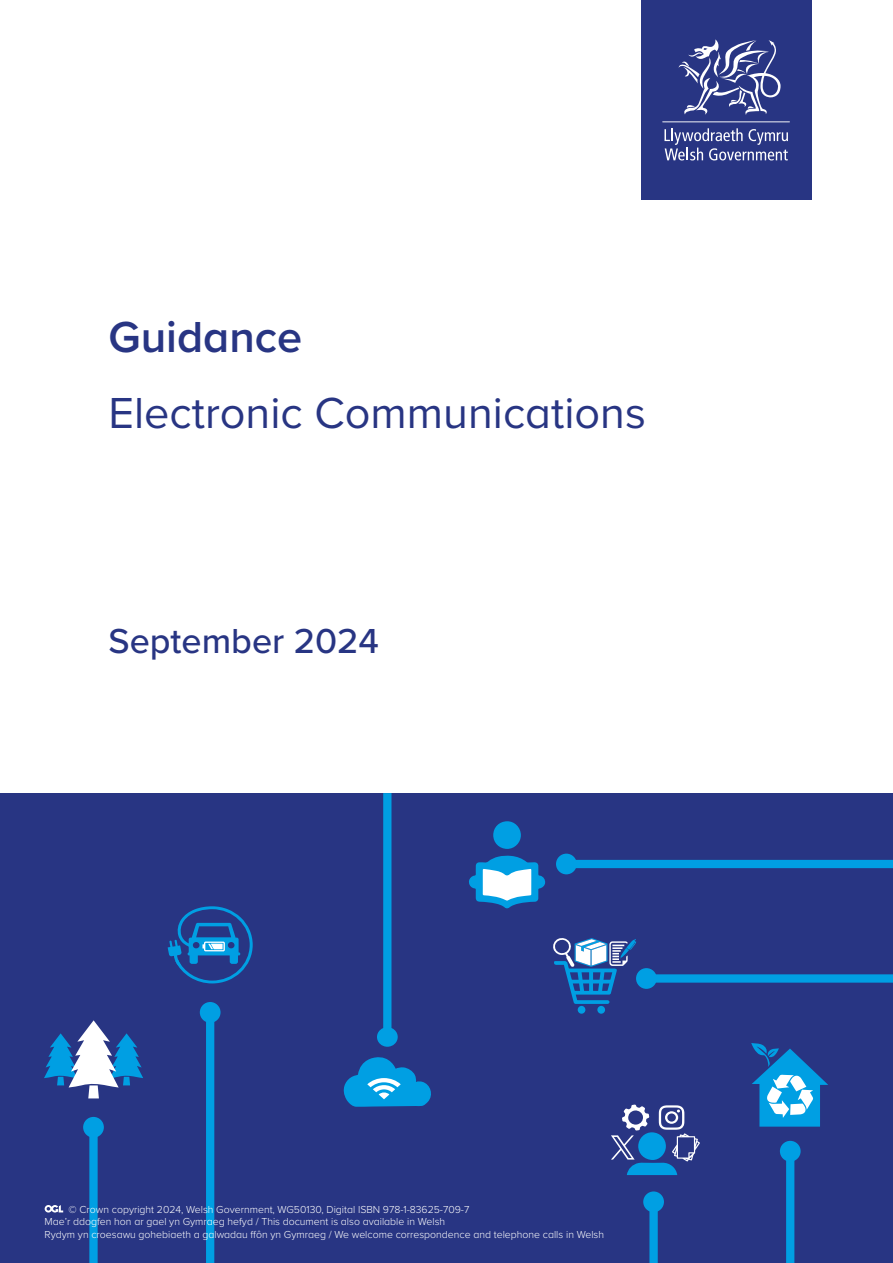
<style>
.page{position:relative;width:893px;height:1263px;background:#fff}
.page>*{position:absolute;margin:0;border:0;box-sizing:border-box;transform-origin:0 0}
.Cover_title_heading{font:45px "Proxima Nova";color:#283583}
.Cover_title_heading-2{font:600 45px "Proxima Nova";color:#283583}
.sub_heading{font:500 36px "Proxima Nova";color:#283583}
.t1{font:300 10.5px/12.6px "Proxima Nova";color:#fff}
</style>
<div class="page">
<div style="left:641px;top:0;width:170px;height:200px;background:#283583"></div>
<svg style="left:679px;top:39px;width:101px;height:76px"></svg>
<svg style="left:664px;top:128px;width:124px;height:32px"></svg>
<hr style="left:662px;top:121px;width:128px;height:1px;background:#fff">
<div style="left:0;top:793px;width:893px;height:470px;background:#283583"></div>
<svg style="left:344px;top:1057px;width:87px;height:50px"></svg>
<div style="left:383px;top:793px;width:8px;height:244px;background:#009fe3"></div>
<div style="left:377px;top:1027px;width:21px;height:20px;background:#009fe3;border-radius:50%"></div>
<div style="left:646px;top:974px;width:247px;height:9px;background:#009fe3"></div>
<div style="left:636px;top:968px;width:21px;height:21px;background:#009fe3;border-radius:50%"></div>
<div style="left:578px;top:1006px;width:7px;height:8px;background:#009fe3;border-radius:50%"></div>
<div style="left:597px;top:1006px;width:8px;height:8px;background:#009fe3;border-radius:50%"></div>
<svg style="left:553px;top:938px;width:83px;height:66px"></svg>
<div style="left:786px;top:1151px;width:8px;height:112px;background:#009fe3"></div>
<div style="left:780px;top:1141px;width:21px;height:20px;background:#009fe3;border-radius:50%"></div>
<svg style="left:751px;top:1043px;width:77px;height:84px"></svg>
<div style="left:89px;top:1127px;width:9px;height:136px;background:#009fe3"></div>
<div style="left:83px;top:1117px;width:21px;height:20px;background:#009fe3;border-radius:50%"></div>
<svg style="left:44px;top:1020px;width:99px;height:78px"></svg>
<div style="left:206px;top:1012px;width:8px;height:251px;background:#009fe3"></div>
<div style="left:200px;top:1002px;width:21px;height:21px;background:#009fe3;border-radius:50%"></div>
<svg style="left:168px;top:906px;width:85px;height:77px"></svg>
<div style="left:566px;top:860px;width:327px;height:8px;background:#009fe3"></div>
<div style="left:556px;top:854px;width:21px;height:20px;background:#009fe3;border-radius:50%"></div>
<svg style="left:469px;top:855px;width:76px;height:53px"></svg>
<div style="left:493px;top:821px;width:28px;height:28px;background:#009fe3;border-radius:50%"></div>
<div style="left:649px;top:1201px;width:9px;height:62px;background:#009fe3"></div>
<div style="left:643px;top:1191px;width:21px;height:21px;background:#009fe3;border-radius:50%"></div>
<svg style="left:611px;top:1104px;width:89px;height:71px"></svg>
<svg style="left:45px;top:1205px;width:18px;height:7px"></svg>
<p class="Cover_title_heading-2" style="left:108px;top:304px;width:195px">Guidance</p>
<p class="Cover_title_heading" style="left:108px;top:379px;width:539px">Electronic Communications</p>
<p class="sub_heading" style="left:108px;top:614px;width:272px">September 2024</p>
<p class="t1" style="left:45px;top:1202px;width:561px;text-indent:24px">© Crown copyright 2024, Welsh Government, WG50130, Digital ISBN 978-1-83625-709-7<br>Mae’r ddogfen hon ar gael yn Gymraeg hefyd / This document is also available in Welsh<br>Rydym yn croesawu gohebiaeth a galwadau ffôn yn Gymraeg / We welcome correspondence and telephone calls in Welsh</p>
</div>
